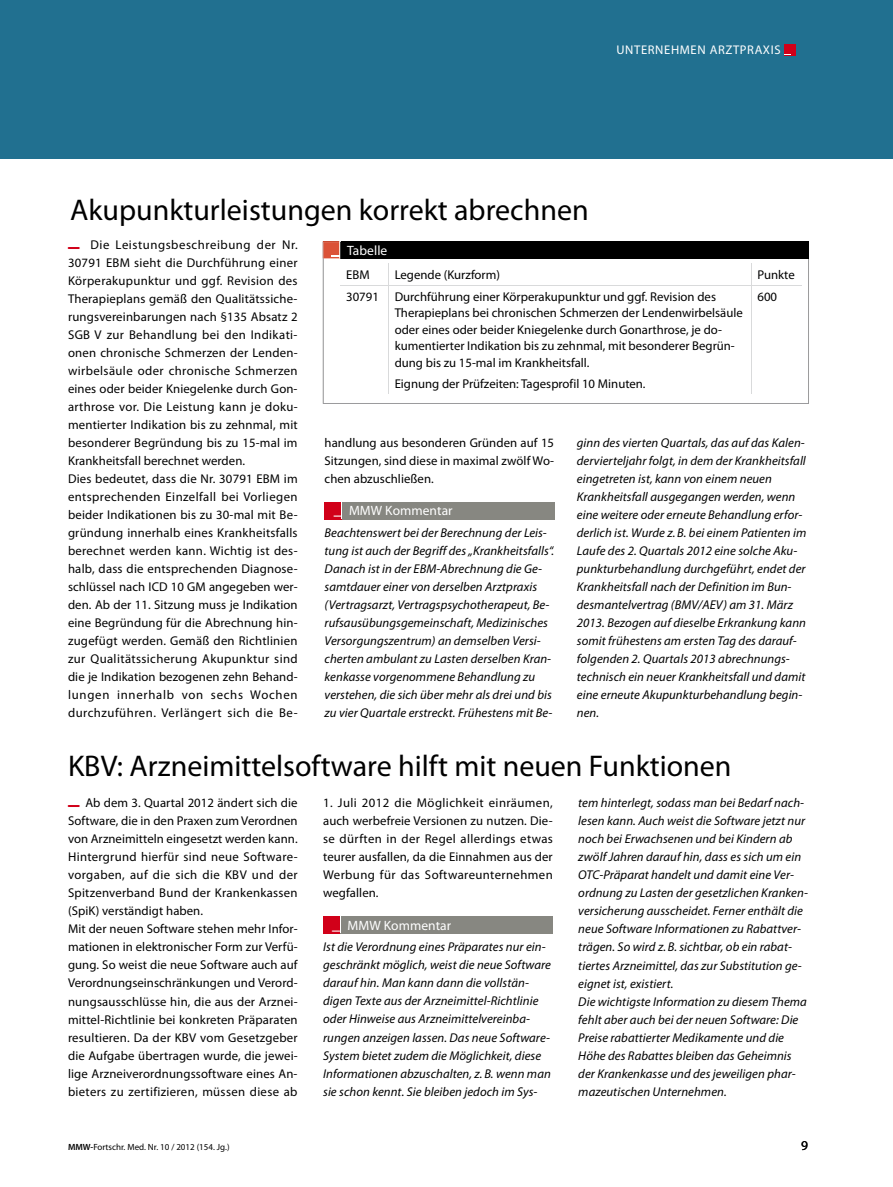
<style>
.page{position:relative;width:893px;height:1187px;background:#fff}
.page>*{position:absolute;margin:0;border:0;box-sizing:border-box;transform-origin:0 0}
.t1{font:40.2px "Myriad Pro";color:#d10019;scale:.57 1}
.t2{font:30px "Myriad Pro";color:#000}
.t3{font:13.5px "Myriad Pro";letter-spacing:.005em;color:#fff}
.t4{font:13.5px "Myriad Pro";color:#000}
.t5{font:12.75px/18px "Myriad Pro";letter-spacing:.015em;color:#000}
.t6{font:italic 12.75px/18px "Myriad Pro";letter-spacing:.005em;color:#000}
.t7{font:12.6px "Myriad Pro";letter-spacing:.05em;color:#fff}
.t8{font:9px "Myriad Pro";color:#000}
.s1{font-family:"The Sans"}
.s2{font-weight:600}
</style>
<div class="page">
<div style="left:0;top:0;width:893px;height:159px;background:#217090"></div>
<div style="left:784px;top:45px;width:12px;height:11px;background:#d10019"></div>
<hr style="left:340px;top:285px;width:49px;height:1px;background:#d9dadb">
<hr style="left:389px;top:285px;width:362px;height:1px;background:#d9dadb">
<hr style="left:388px;top:286px;width:1px;height:107px;background:#d9dadb">
<hr style="left:751px;top:285px;width:50px;height:1px;background:#d9dadb">
<hr style="left:751px;top:286px;width:1px;height:107px;background:#d9dadb">
<svg style="left:323px;top:241px;width:486px;height:44px"></svg>
<div style="left:325px;top:502px;width:17px;height:17px;background:#d10019"></div>
<div style="left:342px;top:502px;width:212px;height:17px;background:#878781"></div>
<svg style="left:341px;top:502px;width:1px;height:16px"></svg>
<div style="left:323px;top:916px;width:17px;height:17px;background:#d10019"></div>
<div style="left:340px;top:916px;width:213px;height:17px;background:#878781"></div>
<svg style="left:340px;top:916px;width:1px;height:16px"></svg>
<p class="t7" style="left:616px;top:42px;width:166px">UNTERNEHMEN ARZTPRAXIS</p>
<h2 class="t2" style="left:70px;top:191px;width:520px">Akupunkturleistungen korrekt abrechnen</h2>
<h1 class="t1" style="left:68px;top:206px;width:22px">_</h1>
<p class="t5" style="left:68px;top:235px;width:231px;text-indent:22px">Die Leistungsbeschreibung der Nr.<br>30791 EBM sieht die Durchführung einer Körperakupunktur und ggf. Revision des Therapieplans gemäß den Qualitätssiche&shy;rungsvereinbarungen nach §135 Absatz 2<br>SGB V zur Behandlung bei den Indikati&shy;onen chronische Schmerzen der Lenden&shy;wirbelsäule oder chronische Schmerzen eines oder beider Kniegelenke durch Gon&shy;arthrose vor. Die Leistung kann je doku&shy;mentierter Indikation bis zu zehnmal, mit besonderer Begründung bis zu 15-mal im Krankheitsfall berechnet werden.<br>Dies bedeutet, dass die Nr. 30791 EBM im entsprechenden Einzelfall bei Vorliegen beider Indikationen bis zu 30-mal mit Be&shy;gründung innerhalb eines Krankheitsfalls berechnet werden kann. Wichtig ist des&shy;halb, dass die entsprechenden Diagnose&shy;schlüssel nach ICD 10 GM angegeben wer&shy;den. Ab der 11. Sitzung muss je Indikation eine Begründung für die Abrechnung hin&shy;zugefügt werden. Gemäß den Richtlinien zur Qualitätssicherung Akupunktur sind die je Indikation bezogenen zehn Behand&shy;lungen innerhalb von sechs Wochen durchzuführen. Verlängert sich die Be-</p>
<h2 class="t2" style="left:68px;top:747px;width:665px">KBV: Arzneimittelsoftware hilft mit neuen Funktionen</h2>
<p class="t3" style="left:347px;top:242px;width:42px">Tabelle</p>
<p class="t5" style="left:346px;top:266px;width:25px">EBM</p>
<p class="t5" style="left:395px;top:266px;width:107px">Legende (Kurzform)</p>
<p class="t5" style="left:757px;top:266px;width:39px">Punkte</p>
<p class="t5" style="left:395px;top:288px;width:350px;line-height:16.5px;text-indent:-48px">30791 Durchführung einer Körperakupunktur und ggf. Revision des Therapieplans bei chronischen Schmerzen der Lendenwirbelsäule oder eines oder beider Kniegelenke durch Gonarthrose, je do&shy;kumentierter Indikation bis zu zehnmal, mit besonderer Begrün&shy;dung bis zu 15-mal im Krankheitsfall.</p>
<p class="t5" style="left:395px;top:374px;width:252px">Eignung der Prüfzeiten: Tagesprofil 10 Minuten.</p>
<p class="t5" style="left:757px;top:287px;width:21px">600</p>
<p class="t5" style="left:325px;top:433px;width:231px;text-align:justify">handlung aus besonderen Gründen auf 15<br>Sitzungen, sind diese in maximal zwölf Wo&shy;chen abzuschließen.</p>
<p class="t3" style="left:334px;top:502px;width:120px"><span class="s1">–</span> MMW Kommentar</p>
<p class="t6" style="left:325px;top:523px;width:231px">Beachtenswert bei der Berechnung der Leis&shy;tung ist auch der Begriff des „Krankheitsfalls“.<br>Danach ist in der EBM-Abrechnung die Ge&shy;samtdauer einer von derselben Arztpraxis (Vertragsarzt, Vertragspsychotherapeut, Be&shy;rufsausübungsgemeinschaft, Medizinisches Versorgungszentrum) an demselben Versi&shy;cherten ambulant zu Lasten derselben Kran&shy;kenkasse vorgenommene Behandlung zu verstehen, die sich über mehr als drei und bis zu vier Quartale erstreckt. Frühestens mit Be-</p>
<p class="t6" style="left:577px;top:433px;width:231px">ginn des vierten Quartals, das auf das Kalen&shy;dervierteljahr folgt, in dem der Krankheitsfall eingetreten ist, kann von einem neuen Krankheitsfall ausgegangen werden, wenn eine weitere oder erneute Behandlung erfor&shy;derlich ist. Wurde z. B. bei einem Patienten im Laufe des 2. Quartals 2012 eine solche Aku&shy;punkturbehandlung durchgeführt, endet der Krankheitsfall nach der Definition im Bun&shy;desmantelvertrag (BMV/AEV) am 31. März 2013. Bezogen auf dieselbe Erkrankung kann somit frühestens am ersten Tag des darauf&shy;folgenden 2. Quartals 2013 abrechnungs&shy;technisch ein neuer Krankheitsfall und damit eine erneute Akupunkturbehandlung begin&shy;nen.</p>
<p class="t5" style="left:68px;top:793px;width:231px;text-indent:17px">Ab dem 3. Quartal 2012 ändert sich die Software, die in den Praxen zum Verordnen von Arzneimitteln eingesetzt werden kann.<br>Hintergrund hierfür sind neue Software&shy;vorgaben, auf die sich die KBV und der Spitzenverband Bund der Krankenkassen (SpiK) verständigt haben.<br>Mit der neuen Software stehen mehr Infor&shy;mationen in elektronischer Form zur Verfü&shy;gung. So weist die neue Software auch auf Verordnungseinschränkungen und Verord&shy;nungsausschlüsse hin, die aus der Arznei&shy;mittel-Richtlinie bei konkreten Präparaten resultieren. Da der KBV vom Gesetzgeber die Aufgabe übertragen wurde, die jewei&shy;lige Arzneiverordnungssoftware eines An&shy;bieters zu zertifizieren, müssen diese ab</p>
<p class="t5" style="left:323px;top:793px;width:231px;text-align:justify">1. Juli 2012 die Möglichkeit einräumen, auch werbefreie Versionen zu nutzen. Die&shy;se dürften in der Regel allerdings etwas teurer ausfallen, da die Einnahmen aus der Werbung für das Softwareunternehmen wegfallen.</p>
<h1 class="t1" style="left:68px;top:764px;width:22px">_</h1>
<p class="t3" style="left:332px;top:916px;width:120px"><span class="s1">–</span> MMW Kommentar</p>
<p class="t6" style="left:323px;top:937px;width:229px">Ist die Verordnung eines Präparates nur ein&shy;geschränkt möglich, weist die neue Software darauf hin. Man kann dann die vollstän&shy;digen Texte aus der Arzneimittel-Richtlinie oder Hinweise aus Arzneimittelvereinba&shy;rungen anzeigen lassen. Das neue Software-System bietet zudem die Möglichkeit, diese Informationen abzuschalten, z. B. wenn man sie schon kennt. Sie bleiben jedoch im Sys-</p>
<p class="t6" style="left:578px;top:793px;width:231px">tem hinterlegt, sodass man bei Bedarf nach&shy;lesen kann. Auch weist die Software jetzt nur noch bei Erwachsenen und bei Kindern ab zwölf Jahren darauf hin, dass es sich um ein OTC-Präparat handelt und damit eine Ver&shy;ordnung zu Lasten der gesetzlichen Kranken&shy;versicherung ausscheidet. Ferner enthält die neue Software Informationen zu Rabattver&shy;trägen. So wird z. B. sichtbar, ob ein rabat&shy;tiertes Arzneimittel, das zur Substitution ge&shy;eignet ist, existiert.<br>Die wichtigste Information zu diesem Thema fehlt aber auch bei der neuen Software: Die Preise rabattierter Medikamente und die Höhe des Rabattes bleiben das Geheimnis der Krankenkasse und des jeweiligen phar&shy;mazeutischen Unternehmen.</p>
<p class="t8" style="left:68px;top:1140px;width:163px"><span class="s2">MMW-</span>Fortschr. Med. Nr. 10 / 2012 (154. Jg.)</p>
<p class="t4" style="left:801px;top:1136px;width:8px">9</p>
</div>
